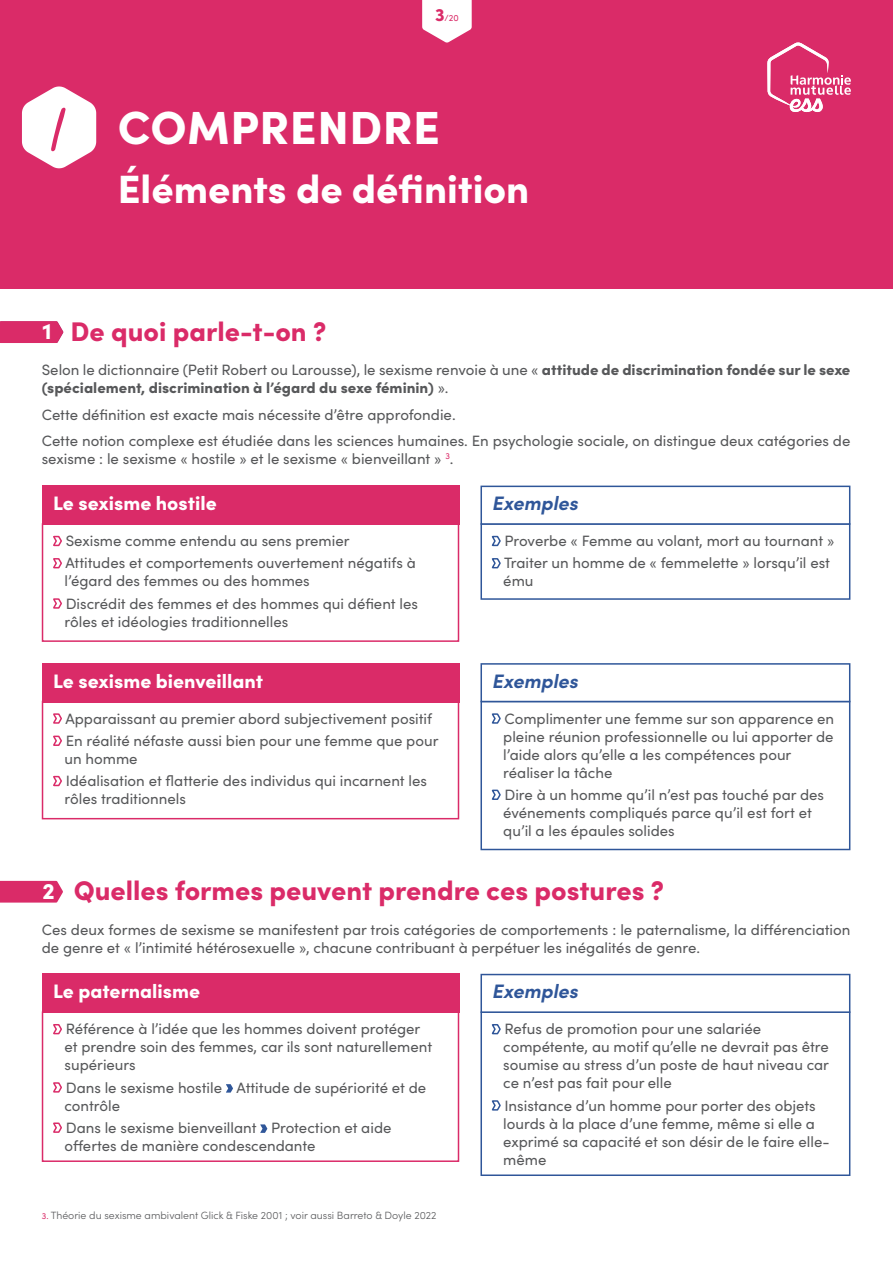
<style>
.page{position:relative;width:893px;height:1263px;background:#fff}
.page>*{position:absolute;margin:0;border:0;box-sizing:border-box;transform-origin:0 0}
.t1{font:700 69.6px "The Bouquet List";color:#da2b68}
.t2{font:900 46.5px "Sofia Pro";letter-spacing:.01em;color:#fff}
.t3{font:900 39.6px "Sofia Pro";color:#fff}
.t4{font:900 27px "Sofia Pro";color:#da2b68}
.t5{font:900 19.5px "Sofia Pro";color:#fff}
.t6{font:italic 700 19.5px "Sofia Pro";color:#2f5699}
.Paragraphe{font:15px/18px "Sofia Pro";color:#57585a}
.Paragraphe-2{font:900 15px/18px "Sofia Pro";color:#57585a}
.Paragraphe-3{font:300 10.5px "Sofia Pro";color:#57585a}
.t7{font:9px "Sofia Pro";color:#da2b68}
.s1{font-weight:900;font-size:18px}
.s2{font-size:22.5px;color:#fff}
.s3{font-weight:400}
.s4{font-weight:400;font-size:8.7px;color:#da2b68}
</style>
<div class="page">
<div style="left:0;top:0;width:893px;height:288px;background:#da2b68"></div>
<svg style="left:767px;top:43px;width:84px;height:69px"></svg>
<svg style="left:422px;top:0;width:50px;height:43px"></svg>
<svg style="left:22px;top:86px;width:75px;height:83px"></svg>
<div style="left:480px;top:523px;width:370px;height:77px;background:#fff;border:2px solid #2f5699"></div>
<div style="left:480px;top:701px;width:370px;height:149px;background:#fff;border:2px solid #2f5699"></div>
<div style="left:480px;top:1011px;width:370px;height:165px;background:#fff;border:2px solid #2f5699"></div>
<svg style="left:0;top:321px;width:63px;height:22px"></svg>
<svg style="left:53px;top:535px;width:9px;height:12px"></svg>
<svg style="left:53px;top:558px;width:9px;height:11px"></svg>
<svg style="left:53px;top:598px;width:9px;height:11px"></svg>
<svg style="left:53px;top:713px;width:9px;height:11px"></svg>
<svg style="left:53px;top:735px;width:9px;height:11px"></svg>
<svg style="left:53px;top:775px;width:9px;height:12px"></svg>
<svg style="left:53px;top:1024px;width:9px;height:11px"></svg>
<svg style="left:53px;top:1082px;width:9px;height:11px"></svg>
<svg style="left:226px;top:1084px;width:7px;height:8px"></svg>
<svg style="left:53px;top:1122px;width:9px;height:11px"></svg>
<svg style="left:260px;top:1124px;width:7px;height:9px"></svg>
<svg style="left:491px;top:535px;width:10px;height:12px"></svg>
<svg style="left:491px;top:558px;width:10px;height:11px"></svg>
<svg style="left:491px;top:713px;width:10px;height:11px"></svg>
<svg style="left:491px;top:789px;width:10px;height:11px"></svg>
<svg style="left:491px;top:1024px;width:10px;height:11px"></svg>
<svg style="left:491px;top:1100px;width:10px;height:11px"></svg>
<svg style="left:0;top:881px;width:63px;height:21px"></svg>
<div style="left:42px;top:486px;width:417px;height:39px;background:#da2b68"></div>
<div style="left:42px;top:663px;width:417px;height:39px;background:#da2b68"></div>
<div style="left:42px;top:974px;width:417px;height:39px;background:#da2b68"></div>
<div style="left:42px;top:523px;width:417px;height:119px;border:2px solid #da2b68"></div>
<div style="left:42px;top:701px;width:417px;height:118px;border:2px solid #da2b68"></div>
<div style="left:42px;top:1011px;width:417px;height:151px;border:2px solid #da2b68"></div>
<div style="left:480px;top:486px;width:370px;height:39px;background:#fff;border:2px solid #2f5699"></div>
<div style="left:480px;top:663px;width:370px;height:39px;background:#fff;border:2px solid #2f5699"></div>
<div style="left:480px;top:974px;width:370px;height:39px;background:#fff;border:2px solid #2f5699"></div>
<p class="t1" style="left:52px;top:80px;width:16px">1</p>
<p class="t7" style="left:435px;top:11px;width:25px"><span class="s1">3</span>/20</p>
<p class="t2" style="left:118px;top:91px;width:324px">COMPRENDRE</p>
<p class="t3" style="left:118px;top:158px;width:413px">Éléments de définition</p>
<p class="t4" style="left:43px;top:310px;width:285px"><span class="s2">1</span> De quoi parle-t-on ?</p>
<p class="Paragraphe-2" style="left:42px;top:359px;width:810px"><span class="s3">Selon le dictionnaire (Petit Robert ou Larousse), le sexisme renvoie à une «</span> attitude de discrimination fondée sur le sexe (spécialement, discrimination à l’égard du sexe féminin) <span class="s3">».</span></p>
<p class="Paragraphe" style="left:42px;top:405px;width:415px">Cette définition est exacte mais nécessite d’être approfondie.</p>
<p class="Paragraphe" style="left:42px;top:431px;width:810px">Cette notion complexe est étudiée dans les sciences humaines. En psychologie sociale, on distingue deux catégories de sexisme : le sexisme « hostile » et le sexisme « bienveillant » <sup>3</sup>.</p>
<p class="t5" style="left:53px;top:488px;width:165px">Le sexisme hostile</p>
<p class="Paragraphe" style="left:66px;top:531px;width:285px">Sexisme comme entendu au sens premier</p>
<p class="Paragraphe" style="left:65px;top:553px;width:353px">Attitudes et comportements ouvertement négatifs à l’égard des femmes ou des hommes</p>
<p class="Paragraphe" style="left:65px;top:594px;width:355px">Discrédit des femmes et des hommes qui défient les rôles et idéologies traditionnelles</p>
<p class="t5" style="left:53px;top:666px;width:211px">Le sexisme bienveillant</p>
<p class="Paragraphe" style="left:65px;top:709px;width:368px">Apparaissant au premier abord subjectivement positif</p>
<p class="Paragraphe" style="left:65px;top:731px;width:375px">En réalité néfaste aussi bien pour une femme que pour un homme</p>
<p class="Paragraphe" style="left:65px;top:771px;width:364px">Idéalisation et flatterie des individus qui incarnent les rôles traditionnels</p>
<p class="t6" style="left:492px;top:488px;width:88px">Exemples</p>
<p class="Paragraphe" style="left:504px;top:531px;width:331px">Proverbe « Femme au volant, mort au tournant »</p>
<p class="Paragraphe" style="left:503px;top:553px;width:328px">Traiter un homme de « femmelette » lorsqu’il est ému</p>
<p class="t6" style="left:492px;top:666px;width:88px">Exemples</p>
<p class="Paragraphe" style="left:503px;top:709px;width:332px">Complimenter une femme sur son apparence en pleine réunion professionnelle ou lui apporter de l’aide alors qu’elle a les compétences pour réaliser la tâche</p>
<p class="Paragraphe" style="left:503px;top:785px;width:322px">Dire à un homme qu’il n’est pas touché par des événements compliqués parce qu’il est fort et qu’il a les épaules solides</p>
<p class="t4" style="left:43px;top:870px;width:623px"><span class="s2">2</span> Quelles formes peuvent prendre ces postures ?</p>
<p class="Paragraphe" style="left:42px;top:919px;width:810px">Ces deux formes de sexisme se manifestent par trois catégories de comportements : le paternalisme, la différenciation de genre et « l’intimité hétérosexuelle », chacune contribuant à perpétuer les inégalités de genre.</p>
<p class="t5" style="left:53px;top:976px;width:149px">Le paternalisme</p>
<p class="Paragraphe" style="left:65px;top:1019px;width:369px">Référence à l’idée que les hommes doivent protéger et prendre soin des femmes, car ils sont naturellement supérieurs</p>
<p class="Paragraphe" style="left:65px;top:1077px;width:363px">Dans le sexisme hostile Attitude de supériorité et de contrôle</p>
<p class="Paragraphe" style="left:65px;top:1118px;width:328px">Dans le sexisme bienveillant Protection et aide offertes de manière condescendante</p>
<p class="Paragraphe-3" style="left:42px;top:1208px;width:396px"><span class="s4">3.</span> Théorie du sexisme ambivalent Glick &amp; Fiske 2001 ; voir aussi Barreto &amp; Doyle 2022</p>
<p class="t6" style="left:492px;top:977px;width:88px">Exemples</p>
<p class="Paragraphe" style="left:503px;top:1019px;width:327px">Refus de promotion pour une salariée compétente, au motif qu’elle ne devrait pas être soumise au stress d’un poste de haut niveau car ce n’est pas fait pour elle</p>
<p class="Paragraphe" style="left:503px;top:1095px;width:328px">Insistance d’un homme pour porter des objets lourds à la place d’une femme, même si elle a exprimé sa capacité et son désir de le faire elle&shy;même</p>
</div>
